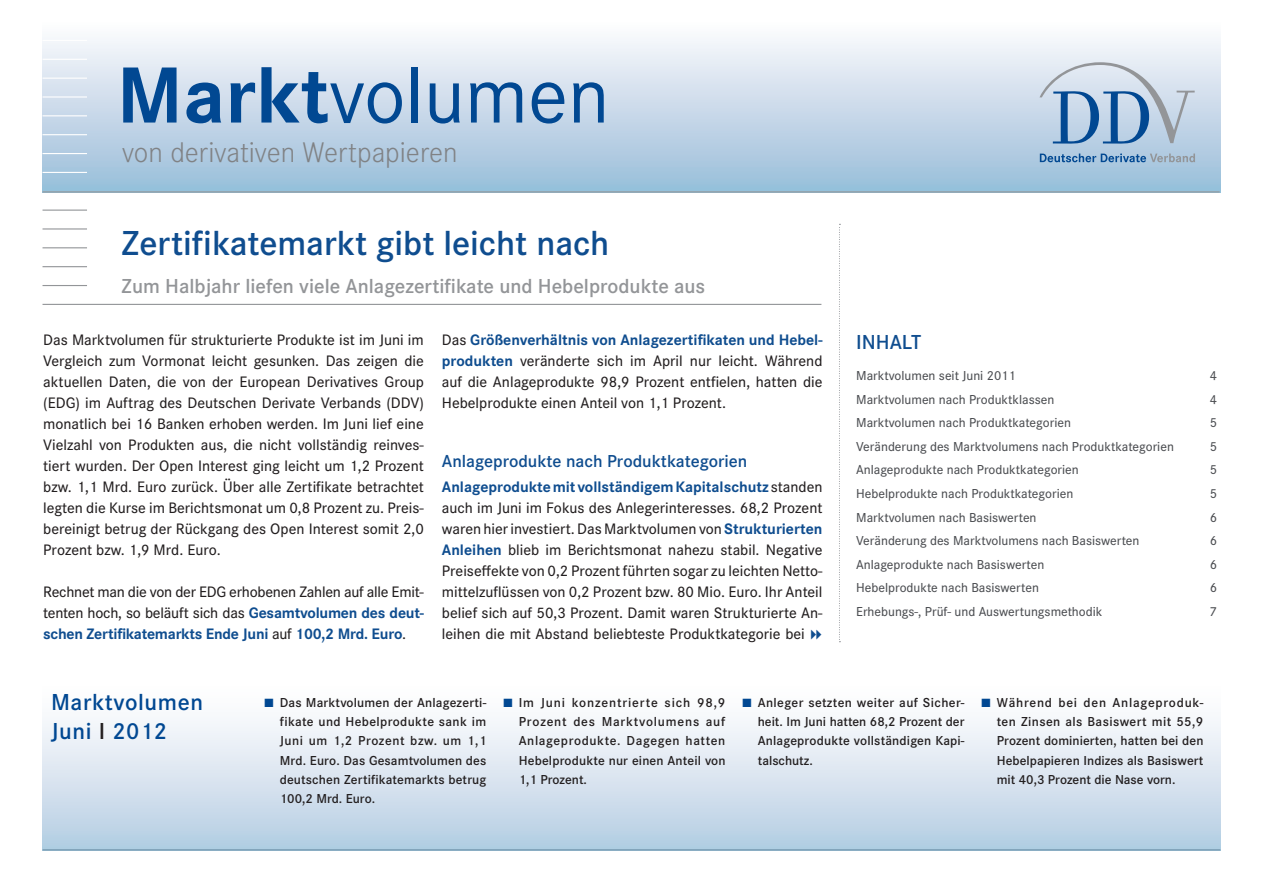
<style>
.page{position:relative;width:1263px;height:893px;background:#fff}
.page>*{position:absolute;margin:0;border:0;box-sizing:border-box;transform-origin:0 0}
.t1{font:82.5px "Corporate S";color:#014892}
.Head_24pt{font:600 36px "Corporate S";color:#0f4d8f}
.t2{font:300 29.55px "Corporate S";color:#808285}
.t3{font:600 24px "Corporate S";letter-spacing:.025em;color:#014892}
.subhead-schwarz{font:600 21px "Corporate S";color:#939598}
.subhead-schwarz-2{font:600 21px "Corporate S";color:#0f4d8f}
.subhead-blau{font:600 18px "Corporate S";color:#0f4d8f}
.Fließtext{font:500 15.75px/21px "Corporate S";color:#231f20;text-align:justify}
.t4{font:600 13.5px/19.2px "Corporate S";letter-spacing:.005em;color:#231f20;text-align:justify}
.inhaltsverz{font:500 13.5px "Corporate S";color:#4c4e52}
.s1{font-weight:700}
.s2{font-weight:700;color:#0f4d8f}
.s3{color:#231f20}
.s4{color:#014892}
</style>
<div class="page">
<svg style="left:839px;top:224px;width:1px;height:418px"></svg>
<div style="left:43px;top:672px;width:1177px;height:178px;background:linear-gradient(to bottom,#fff,#b7cfe3)"></div>
<div style="left:43px;top:0;width:1177px;height:192px;background:linear-gradient(to bottom,#fff,#9abdd9)"></div>
<hr style="left:43px;top:191px;width:1177px;height:1px;background:#939598">
<hr style="left:43px;top:304px;width:778px;height:1px;background:#939598">
<hr style="left:43px;top:40px;width:44px;height:1px;background:#fff">
<hr style="left:43px;top:228px;width:44px;height:2px;background:#939598">
<hr style="left:43px;top:134px;width:44px;height:1px;background:#fff">
<hr style="left:43px;top:19px;width:45px;height:1px;background:#fff">
<hr style="left:43px;top:210px;width:44px;height:1px;background:#939598">
<hr style="left:43px;top:115px;width:44px;height:1px;background:#fff">
<hr style="left:43px;top:0;width:45px;height:1px;background:#fff">
<hr style="left:43px;top:96px;width:44px;height:2px;background:#fff">
<hr style="left:43px;top:285px;width:44px;height:1px;background:#939598">
<hr style="left:43px;top:172px;width:44px;height:1px;background:#fff">
<hr style="left:43px;top:78px;width:44px;height:1px;background:#fff">
<hr style="left:43px;top:266px;width:44px;height:1px;background:#939598">
<hr style="left:43px;top:59px;width:44px;height:1px;background:#fff">
<hr style="left:43px;top:247px;width:44px;height:1px;background:#939598">
<hr style="left:43px;top:153px;width:44px;height:1px;background:#fff">
<svg style="left:1039px;top:62px;width:156px;height:82px;background:#afc3d9"></svg>
<svg style="left:1040px;top:153px;width:155px;height:9px"></svg>
<p class="t1" style="left:117px;top:48px;width:494px"><span class="s1">Markt</span>volumen</p>
<p class="t2" style="left:122px;top:135px;width:337px">von derivativen Wertpapieren</p>
<p class="Head_24pt" style="left:122px;top:222px;width:489px">Zertifikatemarkt gibt leicht nach</p>
<p class="subhead-schwarz" style="left:122px;top:273px;width:585px">Zum Halbjahr liefen viele Anlagezertifikate und Hebelprodukte aus</p>
<p class="Fließtext" style="left:43px;top:329px;width:382px">Das Marktvolumen für strukturierte Produkte ist im Juni im Vergleich zum Vormonat leicht gesunken. Das zeigen die aktuellen Daten, die von der European Derivatives Group (EDG) im Auftrag des Deutschen Derivate Verbands (DDV) monatlich bei 16 Banken erhoben werden. Im Juni lief eine Vielzahl von Produkten aus, die nicht vollständig reinves&shy;tiert wurden. Der Open Interest ging leicht um 1,2 Prozent bzw. 1,1 Mrd. Euro zurück. Über alle Zertifikate betrachtet legten die Kurse im Berichtsmonat um 0,8 Prozent zu. Preis&shy;bereinigt betrug der Rückgang des Open Interest somit 2,0<br>Prozent bzw. 1,9 Mrd. Euro.</p>
<p class="Fließtext" style="left:43px;top:581px;width:382px">Rechnet man die von der EDG erhobenen Zahlen auf alle Emit&shy;tenten hoch, so beläuft sich das <span class="s2">Gesamtvolumen des deut&shy;schen Zertifikatemarkts Ende Juni</span> auf <span class="s2">100,2 Mrd. Euro</span>.</p>
<p class="Fließtext" style="left:442px;top:329px;width:382px">Das <span class="s2">Größenverhältnis von Anlagezertifikaten und Hebel&shy;produkten</span> veränderte sich im April nur leicht. Während auf die Anlageprodukte 98,9 Prozent entfielen, hatten die Hebelprodukte einen Anteil von 1,1 Prozent.</p>
<p class="subhead-blau" style="left:442px;top:450px;width:307px">Anlageprodukte nach Produktkategorien</p>
<p class="Fließtext" style="left:442px;top:476px;width:382px"><span class="s2">Anlageprodukte mit vollständigem Kapitalschutz</span> standen auch im Juni im Fokus des Anlegerinteresses. 68,2 Prozent waren hier investiert. Das Marktvolumen von <span class="s2">Strukturierten Anleihen</span> blieb im Berichtsmonat nahezu stabil. Negative Preiseffekte von 0,2 Prozent führten sogar zu leichten Netto&shy;mittelzuflüssen von 0,2 Prozent bzw. 80 Mio. Euro. Ihr Anteil belief sich auf 50,3 Prozent. Damit waren Strukturierte An&shy;leihen die mit Abstand beliebteste Produktkategorie bei</p>
<p class="subhead-schwarz-2" style="left:856px;top:330px;width:67px">INHALT</p>
<p class="inhaltsverz" style="left:856px;top:368px;width:161px">Marktvolumen seit Juni 2011</p>
<p class="inhaltsverz" style="left:1210px;top:368px;width:9px">4</p>
<p class="inhaltsverz" style="left:856px;top:392px;width:200px">Marktvolumen nach Produktklassen</p>
<p class="inhaltsverz" style="left:1210px;top:392px;width:9px">4</p>
<p class="inhaltsverz" style="left:856px;top:415px;width:216px">Marktvolumen nach Produktkategorien</p>
<p class="inhaltsverz" style="left:1210px;top:415px;width:9px">5</p>
<p class="inhaltsverz" style="left:856px;top:439px;width:319px">Veränderung des Marktvolumens nach Produktkategorien</p>
<p class="inhaltsverz" style="left:1210px;top:439px;width:9px">5</p>
<p class="inhaltsverz" style="left:856px;top:462px;width:224px">Anlageprodukte nach Produktkategorien</p>
<p class="inhaltsverz" style="left:1210px;top:462px;width:9px">5</p>
<p class="inhaltsverz" style="left:856px;top:486px;width:219px">Hebelprodukte nach Produktkategorien</p>
<p class="inhaltsverz" style="left:1210px;top:486px;width:9px">5</p>
<p class="inhaltsverz" style="left:856px;top:509px;width:182px">Marktvolumen nach Basiswerten</p>
<p class="inhaltsverz" style="left:1210px;top:509px;width:9px">6</p>
<p class="inhaltsverz" style="left:856px;top:533px;width:285px">Veränderung des Marktvolumens nach Basiswerten</p>
<p class="inhaltsverz" style="left:1210px;top:533px;width:9px">6</p>
<p class="inhaltsverz" style="left:856px;top:556px;width:190px">Anlageprodukte nach Basiswerten</p>
<p class="inhaltsverz" style="left:1210px;top:556px;width:9px">6</p>
<p class="inhaltsverz" style="left:856px;top:580px;width:184px">Hebelprodukte nach Basiswerten</p>
<p class="inhaltsverz" style="left:1210px;top:580px;width:9px">6</p>
<p class="inhaltsverz" style="left:856px;top:604px;width:248px">Erhebungs-, Prüf- und Auswertungsmethodik</p>
<p class="inhaltsverz" style="left:1210px;top:604px;width:9px">7</p>
<p class="t3" style="left:51px;top:689px;width:153px">Marktvolumen</p>
<p class="t3" style="left:51px;top:717px;width:118px">Juni <span class="s3">I</span> 2012</p>
<p class="t4" style="left:280px;top:693px;width:208px;text-indent:-15px"><span class="s4">■</span> Das Marktvolumen der Anlagezerti&shy;fikate und Hebelprodukte sank im Juni um 1,2 Prozent bzw. um 1,1<br>Mrd. Euro. Das Gesamtvolumen des deutschen Zertifikatemarkts betrug 100,2 Mrd. Euro.</p>
<p class="t4" style="left:519px;top:693px;width:208px;text-indent:-15px"><span class="s4">■</span> Im Juni konzentrierte sich 98,9<br>Prozent des Marktvolumens auf Anlageprodukte. Dagegen hatten Hebelprodukte nur einen Anteil von 1,1 Prozent.</p>
<p class="t4" style="left:758px;top:693px;width:208px;text-indent:-15px"><span class="s4">■</span> Anleger setzten weiter auf Sicher&shy;heit. Im Juni hatten 68,2 Prozent der Anlageprodukte vollständigen Kapi&shy;talschutz.</p>
<p class="t4" style="left:997px;top:693px;width:208px;text-indent:-15px"><span class="s4">■</span> Während bei den Anlageproduk&shy;ten Zinsen als Basiswert mit 55,9<br>Prozent dominierten, hatten bei den Hebelpapieren Indizes als Basiswert mit 40,3 Prozent die Nase vorn.</p>
</div>
